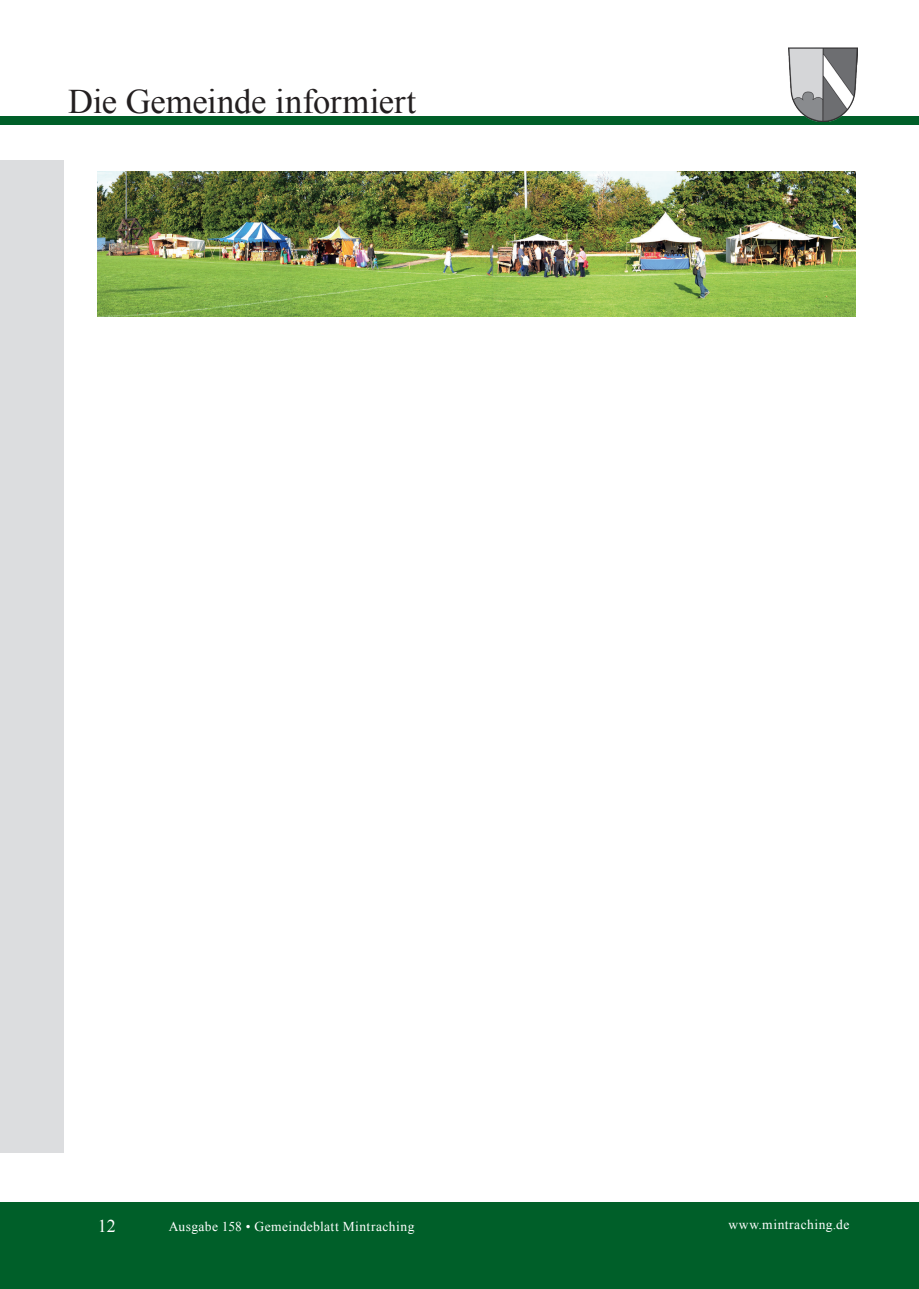
<style>
.page{position:relative;width:919px;height:1289px;background:#fff}
.page>*{position:absolute;margin:0;border:0;box-sizing:border-box;transform-origin:0 0}
.t1{font:34.5px "Times New Roman";letter-spacing:-.005em;color:#231f20}
.t2{font:18px "Times New Roman";color:#fff}
.t3{font:13.5px "Times New Roman";letter-spacing:.03em;color:#fff}
</style>
<div class="page">
<div style="left:0;top:161px;width:64px;height:991px;background:#dcdddf"></div>
<div style="left:0;top:1201px;width:918px;height:87px;background:#005f29"></div>
<div style="left:0;top:116px;width:918px;height:8px;background:#005f29"></div>
<img style="left:788px;top:47px;width:69px;height:74px">
<img style="left:98px;top:172px;width:757px;height:145px">
<h1 class="t1" style="left:68px;top:79px;width:349px">Die Gemeinde informiert</h1>
<h2 class="t2" style="left:98px;top:1214px;width:19px">12</h2>
<p class="t3" style="left:169px;top:1217px;width:247px">Ausgabe 158 • Gemeindeblatt Mintraching</p>
<p class="t3" style="left:728px;top:1215px;width:122px">www.mintraching.de</p>
</div>
